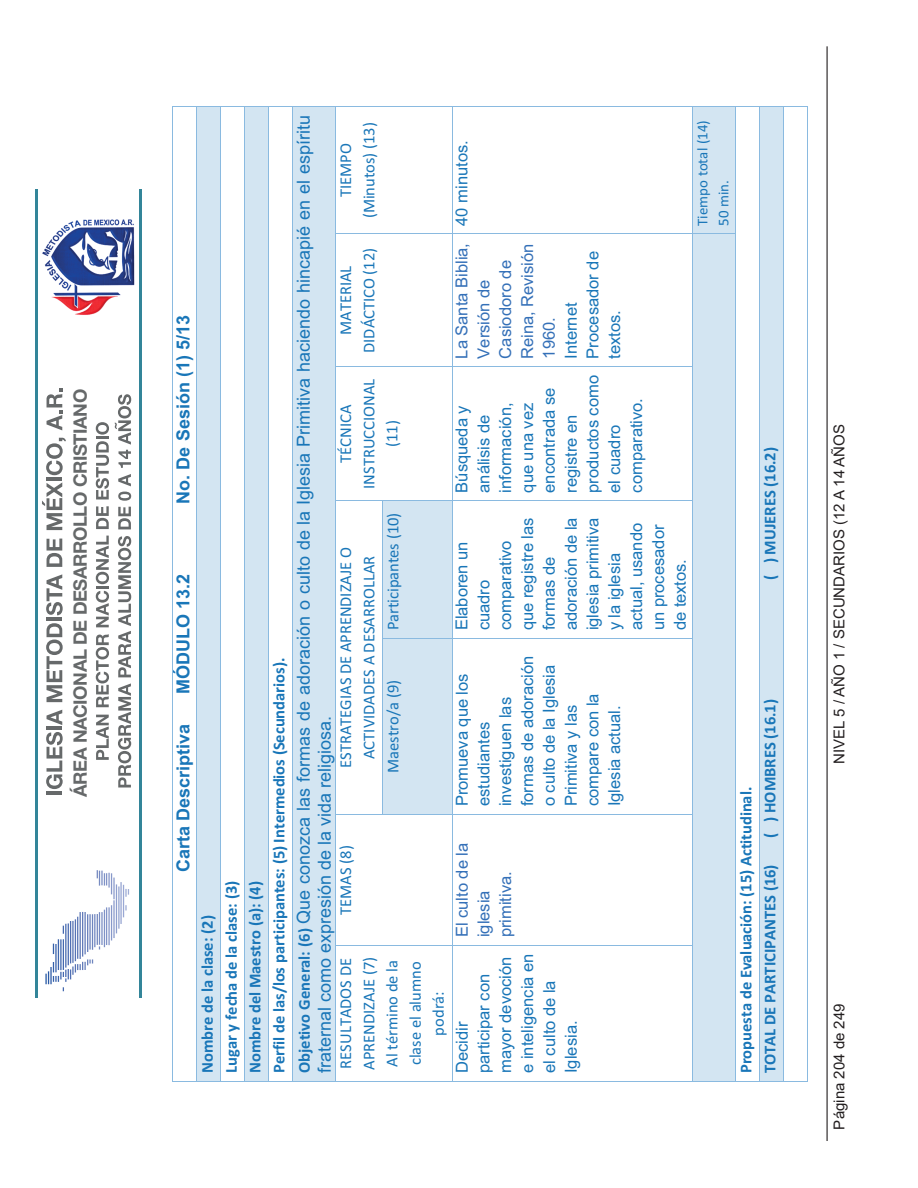
<style>
.page{position:relative;width:918px;height:1188px;background:#fff}
.page>*{position:absolute;margin:0;border:0;box-sizing:border-box;transform-origin:0 0}
.t1{font:500 19.5px "Franklin Gothic";color:#0e2249}
.t2{font:700 18.45px "Helvetica Neue";letter-spacing:-.025em;color:#66696a}
.t3{font:18px/21px "Arial";color:#1976b8}
.t4{font:700 18px "Arial";color:#1976b8}
.t5{font:16.5px/21.8px "Arial";color:#1976b8}
.t6{font:700 16.5px/24px "Calibri";color:#1976b8}
.t7{font:16.5px/23.2px "Calibri";color:#1976b8;text-align:center}
.t8{font:16.5px/21.9px "Arial";color:#3470b8}
.t9{font:15px "Arial";color:#231f20}
.t10{font:15px/21px "Calibri";color:#1976b8}
.s1{font-family:"Calibri";font-weight:700;font-size:16.5px}
</style>
<div class="page">
<hr style="left:172px;top:107px;width:1px;height:974px;background:#8abae0">
<div style="left:197px;top:115px;width:24px;height:958px;background:#d3e5f2"></div>
<hr style="left:197px;top:107px;width:1px;height:974px;background:#8abae0">
<hr style="left:221px;top:107px;width:1px;height:974px;background:#8abae0">
<div style="left:245px;top:115px;width:23px;height:958px;background:#d3e5f2"></div>
<hr style="left:244px;top:107px;width:1px;height:974px;background:#8abae0">
<hr style="left:268px;top:107px;width:1px;height:974px;background:#8abae0">
<div style="left:293px;top:115px;width:21px;height:958px;background:#d3e5f2"></div>
<div style="left:314px;top:115px;width:21px;height:958px;background:#d3e5f2"></div>
<svg style="left:172px;top:1081px;width:121px;height:1px"></svg>
<hr style="left:292px;top:107px;width:1px;height:974px;background:#8abae0">
<svg style="left:172px;top:106px;width:121px;height:1px"></svg>
<hr style="left:293px;top:1081px;width:42px;height:1px;background:#8abae0">
<hr style="left:293px;top:106px;width:42px;height:1px;background:#8abae0">
<hr style="left:335px;top:946px;width:1px;height:135px;background:#8abae0">
<hr style="left:335px;top:815px;width:1px;height:130px;background:#8abae0">
<hr style="left:335px;top:501px;width:1px;height:313px;background:#8abae0">
<hr style="left:335px;top:367px;width:1px;height:133px;background:#8abae0">
<hr style="left:335px;top:234px;width:1px;height:132px;background:#8abae0">
<hr style="left:335px;top:107px;width:1px;height:126px;background:#8abae0">
<hr style="left:336px;top:1081px;width:46px;height:1px;background:#8abae0">
<hr style="left:336px;top:945px;width:46px;height:1px;background:#8abae0">
<hr style="left:336px;top:814px;width:46px;height:1px;background:#8abae0">
<hr style="left:336px;top:500px;width:46px;height:1px;background:#8abae0">
<hr style="left:336px;top:366px;width:46px;height:1px;background:#8abae0">
<hr style="left:336px;top:233px;width:46px;height:1px;background:#8abae0">
<hr style="left:336px;top:106px;width:46px;height:1px;background:#8abae0">
<div style="left:383px;top:639px;width:69px;height:175px;background:#d3e5f2"></div>
<div style="left:383px;top:501px;width:69px;height:137px;background:#d3e5f2"></div>
<hr style="left:382px;top:639px;width:1px;height:175px;background:#8abae0">
<hr style="left:382px;top:501px;width:1px;height:137px;background:#8abae0">
<hr style="left:383px;top:1081px;width:69px;height:1px;background:#8abae0">
<hr style="left:383px;top:945px;width:69px;height:1px;background:#8abae0">
<hr style="left:383px;top:814px;width:69px;height:1px;background:#8abae0">
<hr style="left:383px;top:638px;width:69px;height:1px;background:#8abae0">
<hr style="left:383px;top:500px;width:69px;height:1px;background:#8abae0">
<hr style="left:383px;top:366px;width:69px;height:1px;background:#8abae0">
<hr style="left:383px;top:233px;width:69px;height:1px;background:#8abae0">
<hr style="left:383px;top:106px;width:69px;height:1px;background:#8abae0">
<hr style="left:452px;top:946px;width:1px;height:135px;background:#8abae0">
<hr style="left:452px;top:815px;width:1px;height:130px;background:#8abae0">
<hr style="left:452px;top:639px;width:1px;height:175px;background:#8abae0">
<hr style="left:452px;top:501px;width:1px;height:137px;background:#8abae0">
<hr style="left:452px;top:367px;width:1px;height:133px;background:#8abae0">
<hr style="left:452px;top:234px;width:1px;height:132px;background:#8abae0">
<hr style="left:452px;top:107px;width:1px;height:126px;background:#8abae0">
<hr style="left:452px;top:1081px;width:240px;height:1px;background:#8abae0">
<hr style="left:452px;top:945px;width:240px;height:1px;background:#8abae0">
<hr style="left:452px;top:814px;width:240px;height:1px;background:#8abae0">
<hr style="left:452px;top:638px;width:240px;height:1px;background:#8abae0">
<hr style="left:452px;top:500px;width:240px;height:1px;background:#8abae0">
<hr style="left:452px;top:366px;width:240px;height:1px;background:#8abae0">
<hr style="left:452px;top:233px;width:240px;height:1px;background:#8abae0">
<hr style="left:452px;top:106px;width:240px;height:1px;background:#8abae0">
<div style="left:693px;top:234px;width:42px;height:847px;background:#d3e5f2"></div>
<div style="left:693px;top:107px;width:42px;height:126px;background:#d3e5f2"></div>
<hr style="left:692px;top:946px;width:1px;height:135px;background:#8abae0">
<hr style="left:692px;top:815px;width:1px;height:130px;background:#8abae0">
<hr style="left:692px;top:639px;width:1px;height:175px;background:#8abae0">
<hr style="left:692px;top:501px;width:1px;height:137px;background:#8abae0">
<hr style="left:692px;top:367px;width:1px;height:133px;background:#8abae0">
<hr style="left:692px;top:234px;width:1px;height:132px;background:#8abae0">
<hr style="left:692px;top:107px;width:1px;height:126px;background:#8abae0">
<hr style="left:693px;top:1081px;width:42px;height:1px;background:#8abae0">
<hr style="left:693px;top:233px;width:42px;height:1px;background:#8abae0">
<hr style="left:693px;top:106px;width:42px;height:1px;background:#8abae0">
<hr style="left:735px;top:234px;width:1px;height:847px;background:#8abae0">
<hr style="left:735px;top:107px;width:1px;height:126px;background:#8abae0">
<div style="left:760px;top:115px;width:23px;height:958px;background:#d3e5f2"></div>
<hr style="left:759px;top:107px;width:1px;height:974px;background:#8abae0">
<hr style="left:783px;top:107px;width:1px;height:974px;background:#8abae0">
<svg style="left:735px;top:1081px;width:73px;height:1px"></svg>
<hr style="left:807px;top:107px;width:1px;height:974px;background:#8abae0">
<svg style="left:735px;top:106px;width:73px;height:1px"></svg>
<hr style="left:827px;top:46px;width:1px;height:1095px;background:#231f20">
<img style="left:42px;top:219px;width:92px;height:96px">
<svg style="left:45px;top:870px;width:84px;height:121px"></svg>
<hr style="left:139px;top:189px;width:3px;height:808px;background:#338599">
<hr style="left:35px;top:189px;width:3px;height:808px;background:#338599">
<hr style="left:47px;top:791px;width:15px;height:4px;background:#66696a">
<svg style="left:46px;top:710px;width:17px;height:80px"></svg>
<svg style="left:46px;top:539px;width:17px;height:164px"></svg>
<svg style="left:42px;top:388px;width:24px;height:143px"></svg>
<svg style="left:95px;top:394px;width:37px;height:394px"></svg>
<p class="t2" style="left:69px;top:797px;width:409px;rotate:-90deg">ÁREA NACIONAL DE DESARROLLO CRISTIANO</p>
<p class="t1" style="left:71px;top:783px;width:386px;rotate:-90deg">ÁREA NACIONAL DE DESARROLLO CRISTIANO</p>
<p class="t4" style="left:171px;top:504px;width:190px;rotate:-90deg">No. De Sesión (1) 5/13</p>
<p class="t4" style="left:171px;top:694px;width:122px;rotate:-90deg">MÓDULO 13.2</p>
<p class="t4" style="left:171px;top:872px;width:149px;rotate:-90deg">Carta Descriptiva</p>
<p class="t6" style="left:195px;top:1073px;width:417px;rotate:-90deg">Nombre de la clase: (2)<br>Lugar y fecha de la clase: (3)<br>Nombre del Maestro (a): (4)<br>Perfil de las/los participantes: (5) Intermedios (Secundarios).</p>
<p class="t3" style="left:293px;top:1073px;width:959px;rotate:-90deg"><span class="s1">Objetivo General: (6)</span> Que conozca las formas de adoración o culto de la Iglesia Primitiva haciendo hincapié en el espíritu fraternal como expresión de la vida religiosa.</p>
<p class="t7" style="left:334px;top:218px;width:98px;rotate:-90deg">TIEMPO (Minutos) (13)</p>
<p class="t7" style="left:334px;top:353px;width:107px;rotate:-90deg">MATERIAL<br>DIDÁCTICO (12)</p>
<p class="t7" style="left:334px;top:489px;width:112px;rotate:-90deg">TÉCNICA<br>INSTRUCCIONAL (11)</p>
<p class="t7" style="left:381px;top:630px;width:119px;rotate:-90deg">Participantes (10)</p>
<p class="t7" style="left:334px;top:768px;width:223px;rotate:-90deg">ESTRATEGIAS DE APRENDIZAJE O<br>ACTIVIDADES A DESARROLLAR</p>
<p class="t7" style="left:381px;top:773px;width:94px;rotate:-90deg">Maestro/a (9)</p>
<p class="t7" style="left:334px;top:915px;width:71px;rotate:-90deg">TEMAS (8)</p>
<p class="t7" style="left:334px;top:1070px;width:114px;rotate:-90deg">RESULTADOS DE<br>APRENDIZAJE (7)<br>Al término de la clase el alumno podrá:</p>
<p class="t5" style="left:451px;top:226px;width:87px;rotate:-90deg">40 minutos.</p>
<p class="t8" style="left:451px;top:359px;width:117px;rotate:-90deg">La Santa Biblia,<br>Versión de<br>Casiodoro de<br>Reina, Revisión<br>1960.</p>
<p class="t5" style="left:560px;top:359px;width:109px;rotate:-90deg">Internet<br>Procesador de textos.</p>
<p class="t5" style="left:451px;top:493px;width:119px;rotate:-90deg">Búsqueda y análisis de información, que una vez encontrada se registre en productos como el cuadro comparativo.</p>
<p class="t5" style="left:451px;top:630px;width:114px;rotate:-90deg">Elaboren un cuadro comparativo que registre las formas de adoración de la iglesia primitiva y la iglesia actual, usando un procesador de textos.</p>
<p class="t5" style="left:451px;top:806px;width:152px;rotate:-90deg">Promueva que los estudiantes investiguen las formas de adoración o culto de la Iglesia<br>Primitiva y las compare con la<br>Iglesia actual.</p>
<p class="t8" style="left:451px;top:937px;width:96px;rotate:-90deg">El culto de la iglesia primitiva.</p>
<p class="t5" style="left:451px;top:1073px;width:121px;rotate:-90deg">Decidir participar con mayor devoción e inteligencia en el culto de la<br>Iglesia.</p>
<p class="t10" style="left:691px;top:226px;width:107px;rotate:-90deg">Tiempo total (14)<br>50 min.</p>
<p class="t6" style="left:757px;top:580px;width:134px;rotate:-90deg">( ) MUJERES (16.2)</p>
<p class="t6" style="left:757px;top:838px;width:141px;rotate:-90deg">( ) HOMBRES (16.1)</p>
<p class="t6" style="left:734px;top:1073px;width:288px;rotate:-90deg">Propuesta de Evaluación: (15) Actitudinal.<br>TOTAL DE PARTICIPANTES (16)</p>
<p class="t9" style="left:829px;top:764px;width:341px;rotate:-90deg">NIVEL 5 / AÑO 1 / SECUNDARIOS (12 A 14 AÑOS</p>
<p class="t9" style="left:829px;top:1130px;width:127px;rotate:-90deg">Página 204 de 249</p>
</div>
